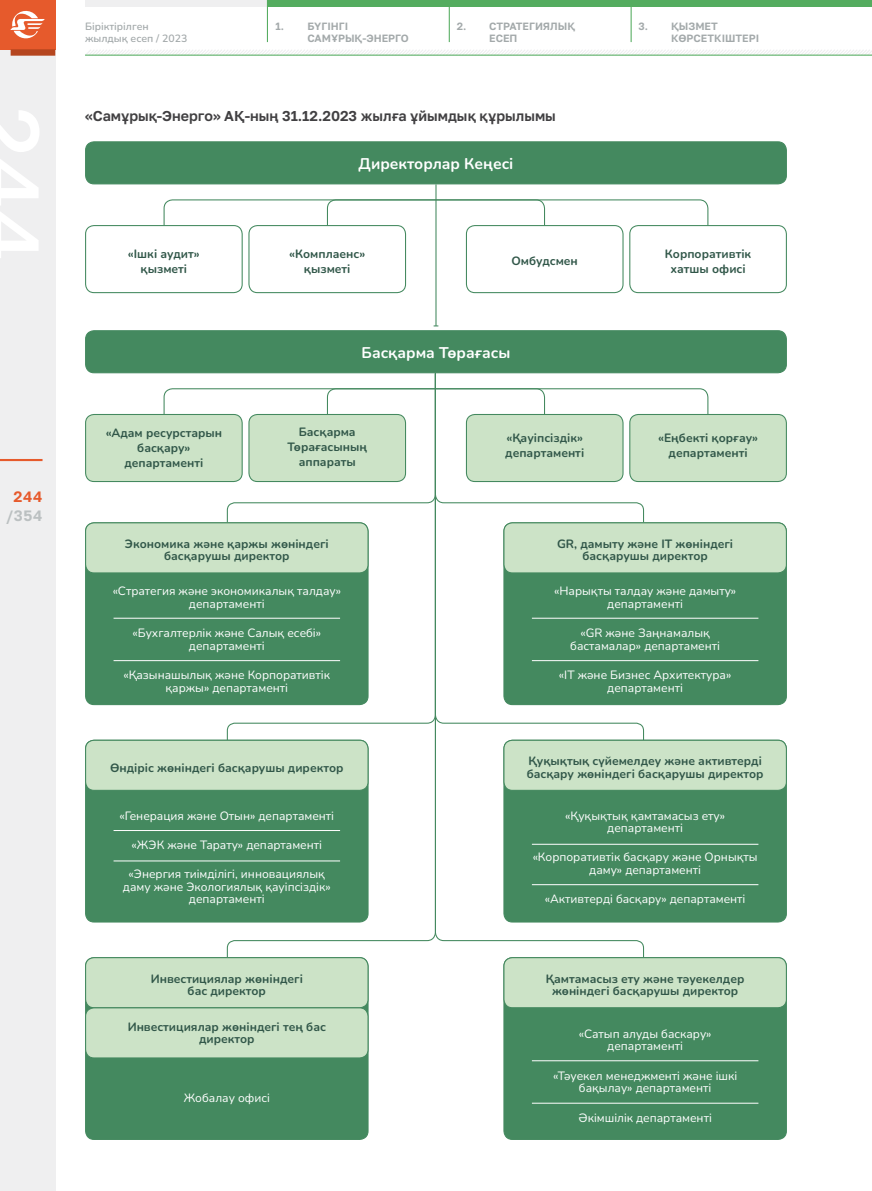
<style>
.page{position:relative;width:872px;height:1191px;background:#fff}
.page>*{position:absolute;margin:0;border:0;box-sizing:border-box;transform-origin:0 0}
.t1{font:700 15.45px "Nunito";color:#fff}
.t2{font:600 15px "Golos Text";color:#bbc0c1}
.t3{font:600 15px "Golos Text";color:#e65a2c}
.t4{font:600 14.25px "Golos Text";color:#414042}
.t5{font:12px/12.5px "Nunito";color:#fff;text-align:center}
.t6{font:700 12px/15px "Nunito";color:#315749;text-align:center}
.t7{font:600 10.5px/12px "Golos Text";color:#a3a9aa}
.t8{font:600 10.5px/12px "Nunito";color:#a3a9aa}
</style>
<div class="page">
<svg style="left:226px;top:744px;width:208px;height:217px"></svg>
<svg style="left:434px;top:744px;width:210px;height:217px"></svg>
<svg style="left:226px;top:523px;width:208px;height:221px"></svg>
<svg style="left:434px;top:523px;width:210px;height:221px"></svg>
<div style="left:85px;top:225px;width:158px;height:68px;border:1px solid #44895f;border-radius:9px"></div>
<div style="left:86px;top:414px;width:156px;height:67px;background:#cce3c7;border-radius:9px"></div>
<div style="left:85px;top:414px;width:158px;height:68px;border:1px solid #44895f;border-radius:9px"></div>
<div style="left:466px;top:225px;width:157px;height:68px;border:1px solid #44895f;border-radius:9px"></div>
<div style="left:248px;top:225px;width:158px;height:68px;border:1px solid #44895f;border-radius:9px"></div>
<div style="left:629px;top:225px;width:158px;height:68px;border:1px solid #44895f;border-radius:9px"></div>
<div style="left:630px;top:414px;width:156px;height:67px;background:#cce3c7;border-radius:9px"></div>
<div style="left:629px;top:414px;width:158px;height:68px;border:1px solid #44895f;border-radius:9px"></div>
<div style="left:86px;top:142px;width:700px;height:42px;background:#44895f;border-radius:9px"></div>
<div style="left:85px;top:141px;width:702px;height:43px;border:1px solid #44895f;border-radius:9px"></div>
<div style="left:86px;top:331px;width:700px;height:42px;background:#44895f;border-radius:9px"></div>
<div style="left:85px;top:330px;width:702px;height:43px;border:1px solid #44895f;border-radius:9px"></div>
<svg style="left:163px;top:199px;width:546px;height:27px"></svg>
<svg style="left:163px;top:372px;width:546px;height:151px"></svg>
<hr style="left:435px;top:184px;width:1px;height:142px;background:#44895f">
<div style="left:504px;top:523px;width:282px;height:181px;background:#44895f;border-radius:9px"></div>
<div style="left:503px;top:522px;width:284px;height:183px;border:1px solid #44895f;border-radius:9px"></div>
<div style="left:504px;top:523px;width:282px;height:50px;background:#cce3c7;border-radius:9px"></div>
<div style="left:503px;top:522px;width:284px;height:51px;border:1px solid #44895f;border-radius:9px"></div>
<hr style="left:532px;top:618px;width:226px;height:1px;background:#fff">
<hr style="left:532px;top:660px;width:226px;height:1px;background:#fff">
<div style="left:504px;top:957px;width:282px;height:182px;background:#44895f;border-radius:9px"></div>
<div style="left:503px;top:957px;width:284px;height:183px;border:1px solid #44895f;border-radius:9px"></div>
<div style="left:504px;top:957px;width:282px;height:50px;background:#cce3c7;border-radius:9px"></div>
<div style="left:503px;top:957px;width:284px;height:51px;border:1px solid #44895f;border-radius:9px"></div>
<hr style="left:532px;top:1060px;width:226px;height:1px;background:#fff">
<hr style="left:532px;top:1103px;width:226px;height:1px;background:#fff">
<div style="left:504px;top:740px;width:282px;height:182px;background:#44895f;border-radius:9px"></div>
<div style="left:503px;top:739px;width:284px;height:183px;border:1px solid #44895f;border-radius:9px"></div>
<div style="left:504px;top:740px;width:282px;height:50px;background:#cce3c7;border-radius:9px"></div>
<div style="left:503px;top:739px;width:284px;height:52px;border:1px solid #44895f;border-radius:9px"></div>
<hr style="left:532px;top:844px;width:226px;height:1px;background:#fff">
<hr style="left:532px;top:884px;width:226px;height:1px;background:#fff">
<div style="left:86px;top:523px;width:282px;height:181px;background:#44895f;border-radius:9px"></div>
<div style="left:85px;top:522px;width:283px;height:183px;border:1px solid #44895f;border-radius:9px"></div>
<div style="left:86px;top:523px;width:282px;height:50px;background:#cce3c7;border-radius:9px"></div>
<div style="left:85px;top:522px;width:283px;height:51px;border:1px solid #44895f;border-radius:9px"></div>
<hr style="left:114px;top:618px;width:226px;height:1px;background:#fff">
<hr style="left:114px;top:660px;width:226px;height:1px;background:#fff">
<div style="left:86px;top:740px;width:282px;height:182px;background:#44895f;border-radius:9px"></div>
<div style="left:85px;top:739px;width:283px;height:183px;border:1px solid #44895f;border-radius:9px"></div>
<div style="left:86px;top:740px;width:282px;height:50px;background:#cce3c7;border-radius:9px"></div>
<div style="left:85px;top:739px;width:283px;height:52px;border:1px solid #44895f;border-radius:9px"></div>
<hr style="left:114px;top:830px;width:226px;height:1px;background:#fff">
<hr style="left:114px;top:860px;width:226px;height:1px;background:#fff">
<div style="left:86px;top:957px;width:282px;height:182px;background:#44895f;border-radius:9px"></div>
<div style="left:86px;top:957px;width:282px;height:50px;background:#cce3c7;border-radius:9px"></div>
<div style="left:85px;top:957px;width:283px;height:51px;border:1px solid #44895f;border-radius:9px"></div>
<div style="left:86px;top:1008px;width:282px;height:50px;background:#cce3c7;border-radius:9px"></div>
<div style="left:85px;top:1007px;width:283px;height:51px;border:1px solid #44895f;border-radius:9px"></div>
<div style="left:85px;top:0;width:787px;height:6px;background:#efeff0"></div>
<div style="left:267px;top:0;width:605px;height:6px;background:#54ac5f"></div>
<svg style="left:85px;top:50px;width:787px;height:5px"></svg>
<hr style="left:85px;top:55px;width:787px;height:1px;background:#54ac5f">
<div style="left:0;top:0;width:55px;height:1191px;background:#efeff0"></div>
<hr style="left:0;top:459px;width:43px;height:2px;background:#e65a2c">
<div style="left:0;top:0;width:55px;height:49px;background:#e65a2c"></div>
<svg style="left:10px;top:10px;width:35px;height:29px"></svg>
<div style="left:11px;top:49px;width:44px;height:7px;background:#b5461f"></div>
<hr style="left:630px;top:0;width:1px;height:42px;background:#54ac5f">
<hr style="left:267px;top:0;width:1px;height:42px;background:#54ac5f">
<hr style="left:449px;top:0;width:1px;height:42px;background:#54ac5f">
<p class="t3" style="left:13px;top:487px;width:31px">244</p>
<p class="t2" style="left:6px;top:507px;width:38px">/354</p>
<p class="t8" style="left:85px;top:20px;width:104px">Біріктірілген жылдық есеп / 2023</p>
<p class="t7" style="left:275px;top:20px;width:10px">1.</p>
<p class="t7" style="left:489px;top:20px;width:86px">Стратегиялық есеп</p>
<p class="t7" style="left:307px;top:20px;width:42px">Бүгінгі</p>
<p class="t7" style="left:638px;top:20px;width:11px">3.</p>
<p class="t7" style="left:307px;top:32px;width:103px">Самұрық-Энерго</p>
<p class="t7" style="left:457px;top:20px;width:11px">2.</p>
<p class="t7" style="left:671px;top:20px;width:90px">Қызмет көрсеткіштері</p>
<p class="t4" style="left:85px;top:107px;width:472px">«Самұрық-Энерго» АҚ-ның 31.12.2023 жылға ұйымдық құрылымы</p>
<p class="t1" style="left:359px;top:153px;width:156px">Директорлар Кеңесі</p>
<p class="t6" style="left:128px;top:245px;width:73px">«Ішкі аудит» қызметі</p>
<p class="t6" style="left:106px;top:425px;width:118px">«Адам ресурстарын басқару» департаменті</p>
<p class="t6" style="left:289px;top:245px;width:78px">«Комплаенс» қызметі</p>
<p class="t6" style="left:511px;top:253px;width:68px">Омбудсмен</p>
<p class="t1" style="left:361px;top:341px;width:150px">Басқарма Төрағасы</p>
<p class="t6" style="left:287px;top:423px;width:81px">Басқарма<br>Төрағасының аппараты</p>
<p class="t6" style="left:505px;top:430px;width:80px;text-align:left">«Қауіпсіздік» департаменті</p>
<p class="t6" style="left:665px;top:245px;width:88px">Корпоративтік хатшы офисі</p>
<p class="t6" style="left:658px;top:430px;width:101px">«Еңбекті қорғау» департаменті</p>
<p class="t6" style="left:125px;top:537px;width:205px;line-height:12.5px">Экономика және қаржы жөніндегі басқарушы директор</p>
<p class="t5" style="left:113px;top:584px;width:230px">«Стратегия және экономикалық талдау» департаменті</p>
<p class="t5" style="left:132px;top:626px;width:190px">«Бухгалтерлік және Салық есебі» департаменті</p>
<p class="t5" style="left:123px;top:668px;width:208px">«Қазынашылық және Корпоративтік қаржы» департаменті</p>
<p class="t6" style="left:110px;top:759px;width:235px">Өндіріс жөніндегі басқарушы директор</p>
<p class="t5" style="left:119px;top:808px;width:216px">«Генерация және Отын» департаменті</p>
<p class="t5" style="left:131px;top:838px;width:192px">«ЖЭК және Тарату» департаменті</p>
<p class="t5" style="left:123px;top:867px;width:209px">«Энергия тиiмдiлiгi, инновациялық даму және Экологиялық қауiпciздiк» департаменті</p>
<p class="t6" style="left:151px;top:972px;width:154px;line-height:12.5px">Инвестициялар жөніндегі бас директор</p>
<p class="t6" style="left:128px;top:1019px;width:200px;line-height:12.5px">Инвестициялар жөніндегі тең бас директор</p>
<p class="t5" style="left:184px;top:1091px;width:88px">Жобалау офисi</p>
<p class="t6" style="left:557px;top:537px;width:177px;line-height:12.5px">GR, дамыту және IT жөніндегі басқарушы директор</p>
<p class="t5" style="left:554px;top:584px;width:183px">«Нарықты талдау және дамыту» департаменті</p>
<p class="t5" style="left:570px;top:626px;width:151px">«GR және Заңнамалық бастамалар» департаменті</p>
<p class="t5" style="left:559px;top:668px;width:174px">«IT және Бизнес Архитектура» департаменті</p>
<p class="t6" style="left:526px;top:754px;width:238px;line-height:12.5px;text-align:left">Қуқықтық сүйемелдеу және активтердi басқару жөніндегі басқарушы директор</p>
<p class="t5" style="left:565px;top:808px;width:161px">«Қуқықтық қамтамасыз ету» департаменті</p>
<p class="t5" style="left:532px;top:850px;width:226px">«Корпоративтiк басқару және Орнықты даму» департаменті</p>
<p class="t5" style="left:545px;top:892px;width:202px">«Активтердi басқару» департаменті</p>
<p class="t6" style="left:546px;top:972px;width:200px;line-height:12.5px">Қамтамасыз ету және тәуекелдер жөніндегі басқарушы директор</p>
<p class="t5" style="left:579px;top:1026px;width:134px">«Сатып алуды баскару» департаменті</p>
<p class="t5" style="left:553px;top:1068px;width:186px">«Тәуекел менеджментi және iшкi бақылау» департаменті</p>
<p class="t5" style="left:578px;top:1110px;width:135px">Әкiмшiлiк департаментi</p>
</div>
